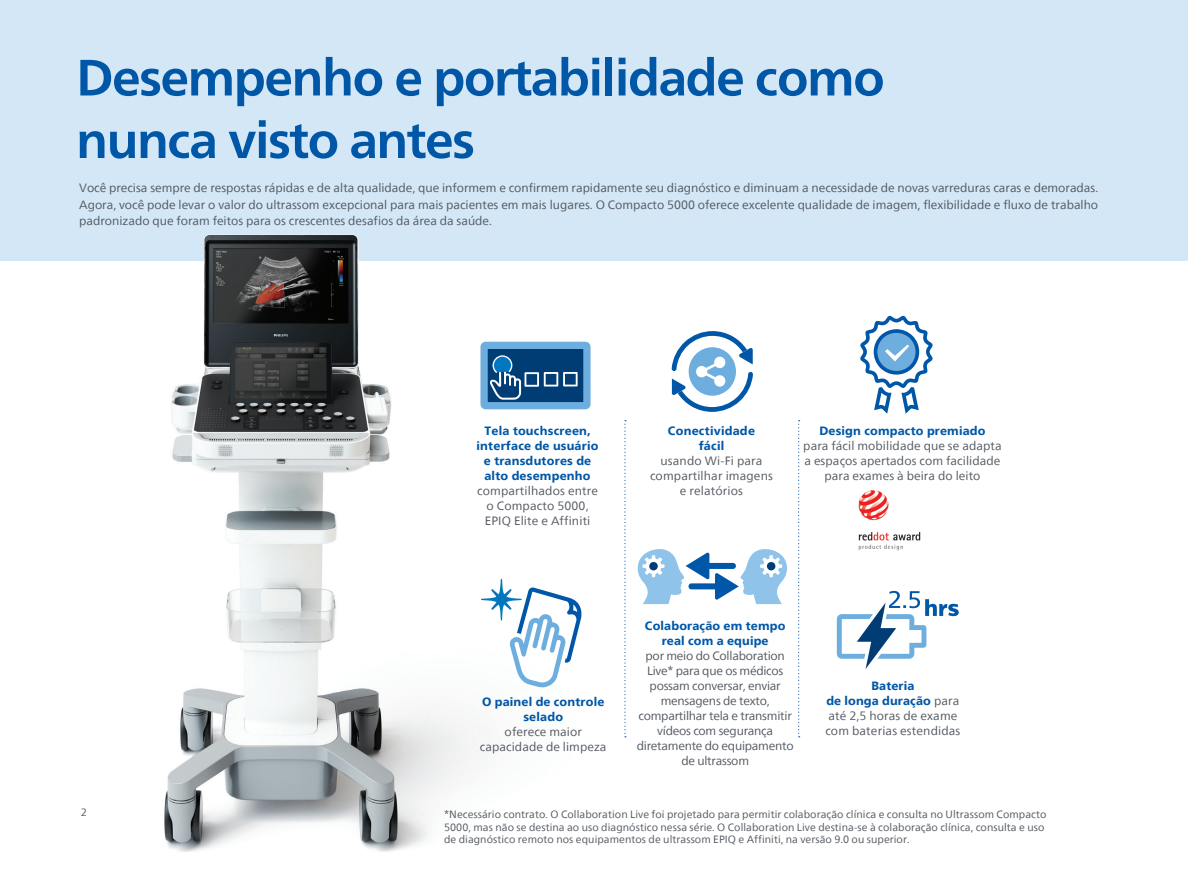
<style>
.page{position:relative;width:1188px;height:893px;background:#fff}
.page>*{position:absolute;margin:0;border:0;box-sizing:border-box;transform-origin:0 0}
._03_Introduction{font:700 51px/62.6px "Neue Frutiger World";letter-spacing:-.03em;color:#0157a7}
._03_Introduction-2{font:12px/16.5px "Neue Frutiger World";color:#52575f;text-align:justify}
._01_Body_Copy{font:12px/15px "Neue Frutiger World";letter-spacing:-.02em;color:#52575f;text-align:center}
._01_Body_Copy-2{font:800 12px/15px "Neue Frutiger World";letter-spacing:.02em;color:#0157a7;text-align:center}
._01_Body_Copy-3{font:12px/15px "Neue Frutiger World";letter-spacing:.01em;color:#52575f;text-align:center}
._01_Body_Copy-4{font:12px/15px "Neue Frutiger World";letter-spacing:.015em;color:#52575f;text-align:center}
._01_Body_Copy-5{font:12px/15px "Neue Frutiger World";letter-spacing:.005em;color:#52575f;text-align:center}
._08_Legal{font:10.5px/12.6px "Neue Frutiger World";letter-spacing:.005em;color:#52575f}
.s1{font-weight:400;color:#52575f}
.s2{font-weight:800;color:#0157a7}
</style>
<div class="page">
<div style="left:0;top:0;width:1188px;height:260px;background:#d3e7f6"></div>
<img style="left:48px;top:235px;width:644px;height:617px">
<svg style="left:624px;top:420px;width:2px;height:317px"></svg>
<svg style="left:798px;top:420px;width:2px;height:317px"></svg>
<svg style="left:672px;top:331px;width:81px;height:81px"></svg>
<svg style="left:480px;top:342px;width:111px;height:67px;background:#3872a3"></svg>
<svg style="left:860px;top:316px;width:73px;height:98px"></svg>
<svg style="left:635px;top:548px;width:152px;height:56px"></svg>
<svg style="left:481px;top:579px;width:101px;height:108px"></svg>
<img style="left:858px;top:490px;width:63px;height:61px">
<svg style="left:837px;top:590px;width:122px;height:79px"></svg>
<hr style="left:1187px;top:0;width:1px;height:374px;background:#8fc3e9">
<hr style="left:1187px;top:260px;width:1px;height:81px;background:#0157a7">
<hr style="left:1187px;top:341px;width:1px;height:552px;background:#040503">
<p class="_03_Introduction" style="left:76px;top:46px;width:810px">Desempenho e portabilidade como nunca visto antes</p>
<p class="_03_Introduction-2" style="left:79px;top:180px;width:1021px">Você precisa sempre de respostas rápidas e de alta qualidade, que informem e confirmem rapidamente seu diagnóstico e diminuam a necessidade de novas varreduras caras e demoradas.<br>Agora, você pode levar o valor do ultrassom excepcional para mais pacientes em mais lugares. O Compacto 5000 oferece excelente qualidade de imagem, flexibilidade e fluxo de trabalho padronizado que foram feitos para os crescentes desafios da área da saúde.</p>
<p class="_08_Legal" style="left:81px;top:806px;width:8px">2</p>
<p class="_01_Body_Copy-2" style="left:477px;top:423px;width:124px">Tela touchscreen, interface de usuário e transdutores de alto desempenho <span class="s1">compartilhados entre o Compacto 5000,<br>EPIQ Elite e Affiniti</span></p>
<p class="_01_Body_Copy-2" style="left:668px;top:423px;width:89px">Conectividade fácil</p>
<p class="_03_Introduction-2" style="left:650px;top:454px;width:124px;line-height:15px;text-align:center">usando Wi-Fi para compartilhar imagens e relatórios</p>
<p class="_01_Body_Copy-3" style="left:803px;top:423px;width:200px"><span class="s2">Design compacto premiado<br></span>para fácil mobilidade que se adapta a espaços apertados com facilidade para exames à beira do leito</p>
<p class="_01_Body_Copy-5" style="left:480px;top:694px;width:128px"><span class="s2">O painel de controle selado<br></span>oferece maior capacidade de limpeza</p>
<p class="_01_Body_Copy" style="left:637px;top:619px;width:158px"><span class="s2">Colaboração em tempo real com a equipe<br></span>por meio do Collaboration<br>Live* para que os médicos possam conversar, enviar mensagens de texto, compartilhar tela e transmitir vídeos com segurança diretamente do equipamento de ultrassom</p>
<p class="_01_Body_Copy-4" style="left:825px;top:679px;width:137px"><span class="s2">Bateria<br>de longa duração</span> para até 2,5 horas de exame com baterias estendidas</p>
<p class="_08_Legal" style="left:444px;top:808px;width:604px">*Necessário contrato. O Collaboration Live foi projetado para permitir colaboração clínica e consulta no Ultrassom Compacto<br>5000, mas não se destina ao uso diagnóstico nessa série. O Collaboration Live destina-se à colaboração clínica, consulta e uso de diagnóstico remoto nos equipamentos de ultrassom EPIQ e Affiniti, na versão 9.0 ou superior.</p>
</div>
